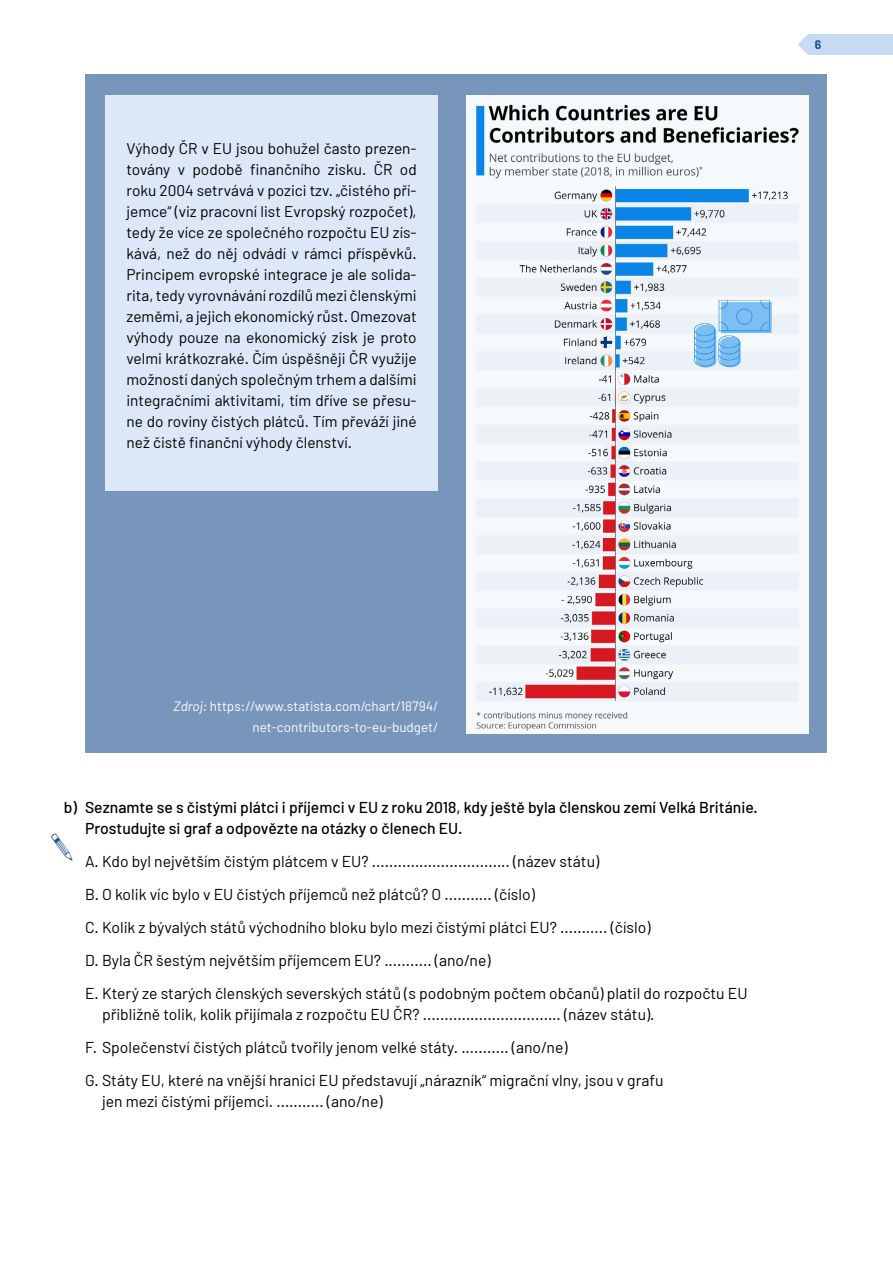
<style>
.page{position:relative;width:893px;height:1263px;background:#fff}
.page>*{position:absolute;margin:0;border:0;box-sizing:border-box;transform-origin:0 0}
.t1{font:15.75px/33px "Barlow";color:#000}
.t2{font:500 15.75px/21px "Barlow";color:#000}
.t3{font:15.45px/21px "Barlow";color:#000;text-align:justify}
.t4{font:13.5px/21px "Barlow";color:#fff;text-align:right}
.t5{font:700 12.15px "Barlow";color:#1d4f90}
.s1{font-style:italic}
</style>
<div class="page">
<div style="left:808px;top:34px;width:85px;height:21px;background:#c7daf4"></div>
<svg style="left:798px;top:34px;width:10px;height:21px"></svg>
<div style="left:85px;top:74px;width:741px;height:679px;background:#7895bc"></div>
<img style="left:467px;top:96px;width:341px;height:637px">
<div style="left:105px;top:96px;width:333px;height:395px;background:#dce8f8"></div>
<p class="t3" style="left:126px;top:138px;width:292px">Výhody ČR v EU jsou bohužel často prezen&shy;továny v podobě finančního zisku. ČR od roku 2004 setrvává v pozici tzv. „čistého pří&shy;jemce“ (viz pracovní list Evropský rozpočet), tedy že více ze společného rozpočtu EU zís&shy;kává, než do něj odvádí v rámci příspěvků.<br>Principem evropské integrace je ale solida&shy;rita, tedy vyrovnávání rozdílů mezi členskými zeměmi, a jejich ekonomický růst. Omezovat výhody pouze na ekonomický zisk je proto velmi krátkozraké. Čím úspěšněji ČR využije možností daných společným trhem a dalšími integračními aktivitami, tím dříve se přesu&shy;ne do roviny čistých plátců. Tím převáží jiné než čistě finanční výhody členství.</p>
<p class="t5" style="left:815px;top:37px;width:8px">6</p>
<p class="t4" style="left:174px;top:695px;width:266px"><span class="s1">Zdroj:</span> https://www.statista.com/chart/18794/ net-contributors-to-eu-budget/</p>
<p class="t2" style="left:85px;top:796px;width:674px;text-indent:-21px">b) Seznamte se s čistými plátci i příjemci v EU z roku 2018, kdy ještě byla členskou zemí Velká Británie.<br>Prostudujte si graf a odpovězte na otázky o členech EU.</p>
<p class="t1" style="left:85px;top:844px;width:664px">A. Kdo byl největším čistým plátcem v EU? ................................ (název státu)<br>B. O kolik víc bylo v EU čistých příjemců než plátců? O ........... (číslo)<br>C. Kolik z bývalých států východního bloku bylo mezi čistými plátci EU? ........... (číslo)<br>D. Byla ČR šestým největším příjemcem EU? ........... (ano/ne)<br>E. Který ze starých členských severských států (s podobným počtem občanů) platil do rozpočtu EU</p>
<p class="t1" style="left:85px;top:997px;width:580px;text-indent:17px">přibližně tolik, kolik přijímala z rozpočtu EU ČR? ................................ (název státu).<br>F. Společenství čistých plátců tvořily jenom velké státy. ........... (ano/ne)<br>G. Státy EU, které na vnější hranici EU představují „nárazník“ migrační vlny, jsou v grafu</p>
<p class="t1" style="left:102px;top:1084px;width:282px">jen mezi čistými příjemci. ........... (ano/ne)</p>
</div>
